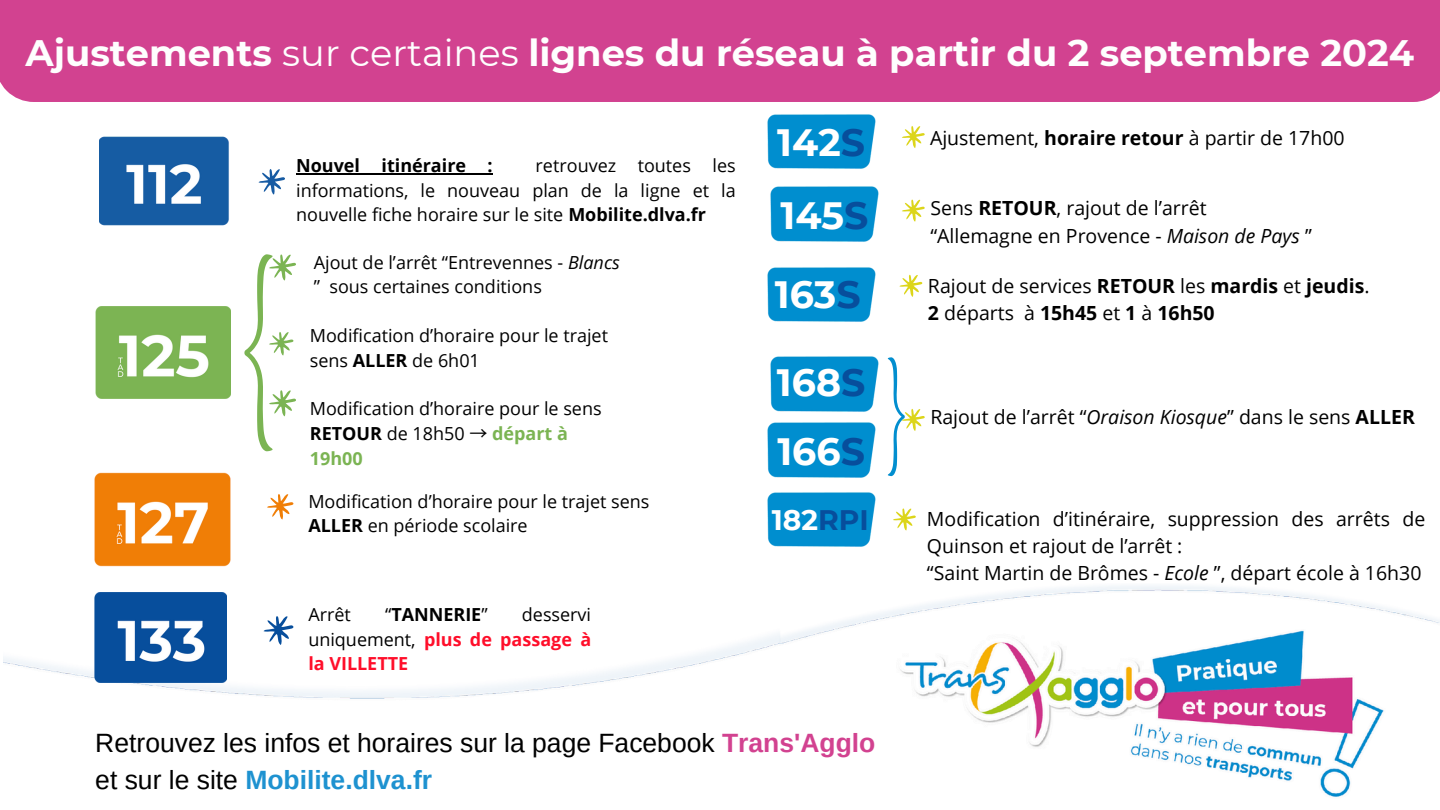
<style>
.page{position:relative;width:1440px;height:810px;background:#fff}
.page>*{position:absolute;margin:0;border:0;box-sizing:border-box;transform-origin:0 0}
.t1{font:700 38px "Montserrat";color:#fff}
.t2{font:700 36.8px "Montserrat";color:#fefefe}
.t3{font:700 28.2px "Montserrat";color:#fff}
.t4{font:26.5px/36.7px "Arimo";color:#000}
.t5{font:19.5px/27.1px "Open Sans";color:#000}
.t6{font:700 19.5px "Open Sans";color:#000}
.t7{font:18px/24.8px "Open Sans";color:#000}
.t8{font:700 18px/24.8px "Open Sans";color:#ff0e2a;text-align:justify}
.t9{font:700 18px "Open Sans";color:#000}
.s1{font-weight:400}
.s2{font-weight:700}
.s3{font-style:italic}
.s4{font-family:"Noto Sans CJ Ksc"}
.s5{font-weight:700;color:#7bb453}
.s6{font-weight:400;color:#000}
.s7{color:#074e9c}
.s8{font-weight:700;color:#d24290}
.s9{font-weight:700;color:#1e92d0}
</style>
<div class="page">
<img style="left:4px;top:586px;width:1436px;height:211px">
<img style="left:99px;top:136px;width:130px;height:90px">
<img style="left:95px;top:306px;width:136px;height:93px">
<img style="left:94px;top:472px;width:137px;height:95px">
<svg style="left:259px;top:169px;width:26px;height:25px"></svg>
<svg style="left:267px;top:494px;width:26px;height:25px"></svg>
<svg style="left:244px;top:254px;width:52px;height:197px"></svg>
<svg style="left:899px;top:275px;width:23px;height:22px"></svg>
<img style="left:767px;top:267px;width:109px;height:55px">
<img style="left:767px;top:422px;width:109px;height:56px">
<img style="left:770px;top:356px;width:109px;height:56px">
<img style="left:767px;top:492px;width:109px;height:55px">
<img style="left:770px;top:186px;width:109px;height:56px">
<svg style="left:902px;top:199px;width:23px;height:23px"></svg>
<svg style="left:893px;top:508px;width:23px;height:23px"></svg>
<svg style="left:888px;top:358px;width:37px;height:118px"></svg>
<div style="left:0;top:0;width:1440px;height:102px;background:#d24290"></div>
<hr style="left:296px;top:173px;width:197px;height:2px;background:#000">
<img style="left:94px;top:592px;width:133px;height:91px">
<svg style="left:264px;top:616px;width:29px;height:29px"></svg>
<img style="left:767px;top:114px;width:109px;height:55px">
<svg style="left:902px;top:126px;width:23px;height:22px"></svg>
<h1 class="t2" style="left:26px;top:30px;width:1390px">Ajustements <span class="s1">sur certaines</span> lignes du réseau à partir du 2 septembre 2024</h1>
<p class="t9" style="left:296px;top:153px;width:198px">Nouvel itinéraire :</p>
<p class="t7" style="left:296px;top:152px;width:441px;text-align:justify;text-indent:240px">retrouvez toutes les informations, le nouveau plan de la ligne et la nouvelle fiche horaire sur le site <span class="s2">Mobilite.dlva.fr</span></p>
<p class="t7" style="left:314px;top:249px;width:308px">Ajout de l’arrêt “Entrevennes - <span class="s3">Blancs </span>” sous certaines conditions</p>
<p class="t7" style="left:310px;top:323px;width:300px">Modification d’horaire pour le trajet sens <span class="s2">ALLER</span> de 6h01</p>
<p class="t7" style="left:310px;top:396px;width:293px">Modification d’horaire pour le sens<br><span class="s2">RETOUR</span> de 18h50 <span class="s4">→</span> <span class="s5">départ à<br>19h00</span></p>
<p class="t7" style="left:308px;top:488px;width:343px">Modification d’horaire pour le trajet sens<br><span class="s2">ALLER</span> en période scolaire</p>
<p class="t7" style="left:308px;top:601px;width:44px">Arrêt</p>
<p class="t9" style="left:385px;top:602px;width:104px"><span class="s1">“</span>TANNERIE<span class="s1">”</span></p>
<p class="t8" style="left:308px;top:601px;width:284px;text-indent:214px"><span class="s6">desservi uniquement,</span> plus de passage à la VILLETTE</p>
<p class="t1" style="left:777px;top:119px;width:89px">142<span class="s7">S</span></p>
<p class="t5" style="left:930px;top:124px;width:416px">Ajustement, <span class="s2">horaire retour</span> à partir de 17h00</p>
<p class="t1" style="left:781px;top:192px;width:89px">145<span class="s7">S</span></p>
<p class="t1" style="left:775px;top:271px;width:87px">163<span class="s7">S</span></p>
<p class="t1" style="left:777px;top:360px;width:90px">168<span class="s7">S</span></p>
<p class="t1" style="left:777px;top:428px;width:89px">166<span class="s7">S</span></p>
<h1 class="t3" style="left:772px;top:503px;width:98px">182<span class="s7">RPI</span></h1>
<p class="t5" style="left:930px;top:194px;width:278px">Sens <span class="s2">RETOUR</span>, rajout de l’arrêt</p>
<p class="t5" style="left:930px;top:221px;width:383px">“Allemagne en Provence - <span class="s3">Maison de Pays</span> ”</p>
<p class="t5" style="left:928px;top:272px;width:443px">Rajout de services <span class="s2">RETOUR</span> les <span class="s2">mardis</span> et <span class="s2">jeudis</span>.</p>
<p class="t6" style="left:928px;top:299px;width:288px">2 <span class="s1">départs à</span> 15h45 <span class="s1">et</span> 1 <span class="s1">à</span> 16h50</p>
<p class="t5" style="left:930px;top:403px;width:486px">Rajout de l’arrêt “<span class="s3">Oraison Kiosque</span>” dans le sens <span class="s2">ALLER</span></p>
<p class="t5" style="left:927px;top:505px;width:500px">Modification d’itinéraire, suppression des arrêts de<br>Quinson et rajout de l’arrêt :</p>
<h1 class="t5" style="left:927px;top:559px;width:496px">“Saint Martin de Brômes - <span class="s3">Ecole</span> ”, départ école à 16h30</h1>
<p class="t4" style="left:95px;top:725px;width:782px">Retrouvez les infos et horaires sur la page Facebook <span class="s8">Trans'Agglo </span>et sur le site <span class="s9">Mobilite.dlva.fr</span></p>
</div>
